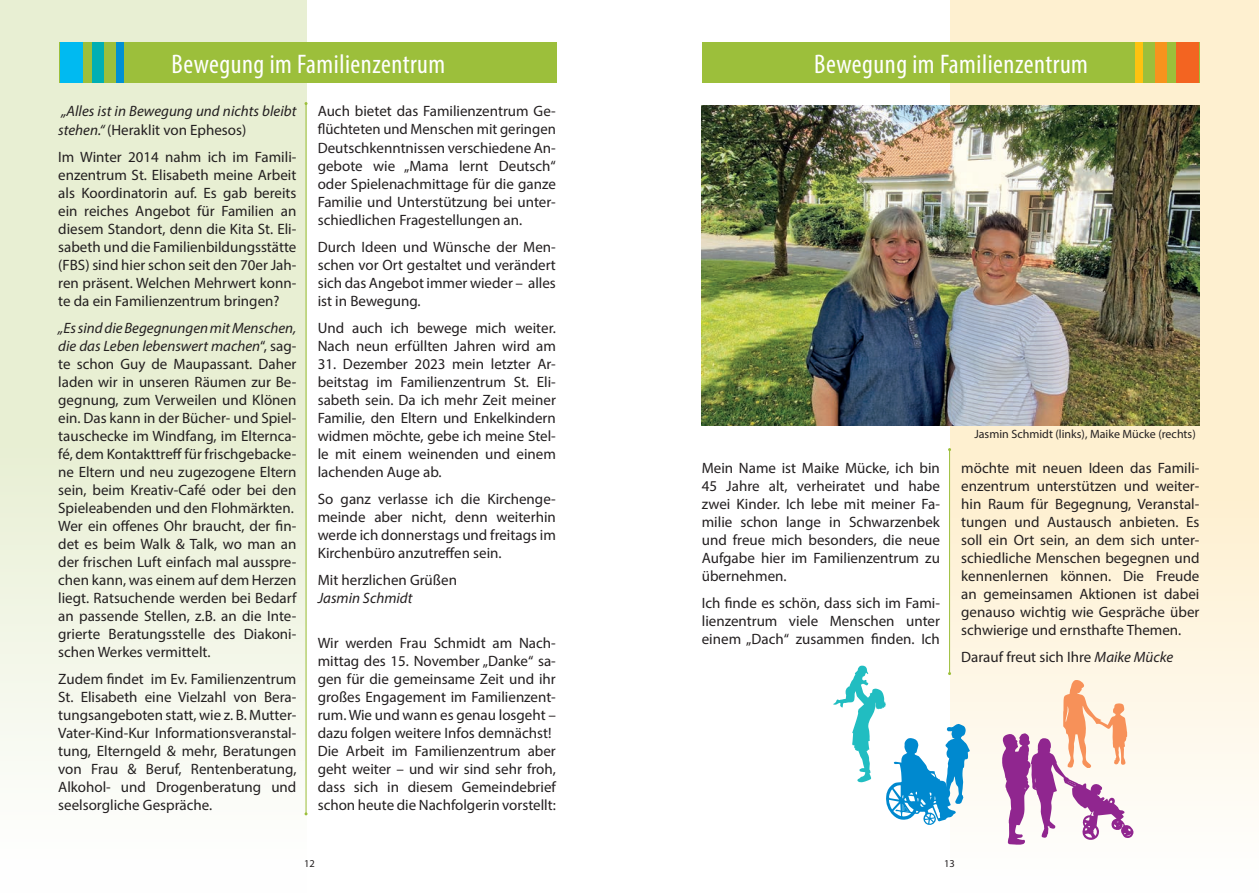
<style>
.page{position:relative;width:1259px;height:893px;background:#fff}
.page>*{position:absolute;margin:0;border:0;box-sizing:border-box;transform-origin:0 0}
.t1{font:condensed 27px "Myriad Pro";letter-spacing:.02em;color:#fff}
.t2{font:15px/18px "Myriad Pro";color:#231f20;text-align:justify}
.t3{font:italic 15px/18px "Myriad Pro";color:#231f20}
.t4{font:12px "Myriad Pro";color:#231f20}
.t5{font:10.5px "Myriad Pro";color:#231f20}
.s1{font-style:normal}
.s2{font-style:italic}
</style>
<div class="page">
<div style="left:0;top:0;width:307px;height:893px;background:linear-gradient(to bottom,#e1ebc7,#fafbf6)"></div>
<div style="left:950px;top:0;width:309px;height:893px;background:linear-gradient(to bottom,#fdecc3,#fefaf1)"></div>
<div style="left:60px;top:43px;width:497px;height:40px;background:#9cbf3b"></div>
<div style="left:702px;top:43px;width:497px;height:40px;background:#9cbf3b"></div>
<div style="left:60px;top:43px;width:22px;height:40px;background:#00baf1"></div>
<div style="left:92px;top:43px;width:12px;height:40px;background:#00afb3"></div>
<div style="left:116px;top:43px;width:7px;height:40px;background:#0090d3"></div>
<div style="left:1176px;top:43px;width:23px;height:40px;background:#f36421"></div>
<div style="left:1155px;top:43px;width:12px;height:40px;background:#f7931d"></div>
<div style="left:1135px;top:43px;width:8px;height:40px;background:#fec210"></div>
<hr style="left:306px;top:104px;width:1px;height:710px;background:#9cbf3b">
<hr style="left:949px;top:450px;width:1px;height:224px;background:#9cbf3b">
<img style="left:702px;top:105px;width:497px;height:320px">
<svg style="left:833px;top:665px;width:136px;height:161px"></svg>
<svg style="left:1002px;top:680px;width:131px;height:165px"></svg>
<h1 class="t1" style="left:171px;top:48px;width:275px">Bewegung im Familienzentrum</h1>
<h1 class="t1" style="left:814px;top:48px;width:275px">Bewegung im Familienzentrum</h1>
<p class="t3" style="left:58px;top:102px;width:240px">„Alles ist in Bewegung und nichts bleibt stehen.“ <span class="s1">(Heraklit von Ephesos)</span></p>
<p class="t2" style="left:58px;top:147px;width:240px">Im Winter 2014 nahm ich im Famili&shy;enzentrum St. Elisabeth meine Arbeit als Koordinatorin auf. Es gab bereits ein reiches Angebot für Familien an diesem Standort, denn die Kita St. Eli&shy;sabeth und die Familienbildungsstätte (FBS) sind hier schon seit den 70er Jah&shy;ren präsent. Welchen Mehrwert konn&shy;te da ein Familienzentrum bringen?</p>
<p class="t2" style="left:58px;top:318px;width:240px;text-align:left"><span class="s2">„Es sind die Begegnungen mit Menschen, die das Leben lebenswert machen</span>“, sag&shy;te schon Guy de Maupassant. Daher laden wir in unseren Räumen zur Be&shy;gegnung, zum Verweilen und Klönen ein. Das kann in der Bücher- und Spiel&shy;tauschecke im Windfang, im Elternca&shy;fé, dem Kontakttreff für frischgebacke&shy;ne Eltern und neu zugezogene Eltern sein, beim Kreativ-Café oder bei den Spieleabenden und den Flohmärkten.<br>Wer ein offenes Ohr braucht, der fin&shy;det es beim Walk &amp; Talk, wo man an der frischen Luft einfach mal ausspre&shy;chen kann, was einem auf dem Herzen liegt. Ratsuchende werden bei Bedarf an passende Stellen, z.B. an die Inte&shy;grierte Beratungsstelle des Diakoni&shy;schen Werkes vermittelt.</p>
<p class="t2" style="left:58px;top:669px;width:240px">Zudem findet im Ev. Familienzentrum St. Elisabeth eine Vielzahl von Bera&shy;tungsangeboten statt, wie z. B. Mutter-Vater-Kind-Kur Informationsveranstal&shy;tung, Elterngeld &amp; mehr, Beratungen von Frau &amp; Beruf, Rentenberatung, Alkohol- und Drogenberatung und seelsorgliche Gespräche.</p>
<p class="t2" style="left:318px;top:102px;width:240px">Auch bietet das Familienzentrum Ge&shy;flüchteten und Menschen mit geringen Deutschkenntnissen verschiedene An&shy;gebote wie „Mama lernt Deutsch“ oder Spielenachmittage für die ganze Familie und Unterstützung bei unter&shy;schiedlichen Fragestellungen an.</p>
<p class="t2" style="left:318px;top:237px;width:240px">Durch Ideen und Wünsche der Men&shy;schen vor Ort gestaltet und verändert sich das Angebot immer wieder – alles ist in Bewegung.</p>
<p class="t2" style="left:318px;top:318px;width:240px">Und auch ich bewege mich weiter.<br>Nach neun erfüllten Jahren wird am</p>
<p class="t2" style="left:318px;top:354px;width:240px">31. Dezember 2023 mein letzter Ar&shy;beitstag im Familienzentrum St. Eli&shy;sabeth sein. Da ich mehr Zeit meiner Familie, den Eltern und Enkelkindern widmen möchte, gebe ich meine Stel&shy;le mit einem weinenden und einem lachenden Auge ab.</p>
<p class="t2" style="left:318px;top:489px;width:240px">So ganz verlasse ich die Kirchenge&shy;meinde aber nicht, denn weiterhin werde ich donnerstags und freitags im Kirchenbüro anzutreffen sein.</p>
<p class="t2" style="left:318px;top:570px;width:141px">Mit herzlichen Grüßen</p>
<p class="t3" style="left:318px;top:588px;width:96px">Jasmin Schmidt</p>
<p class="t2" style="left:318px;top:633px;width:240px;text-align:left">Wir werden Frau Schmidt am Nach&shy;mittag des 15. November „Danke“ sa&shy;gen für die gemeinsame Zeit und ihr großes Engagement im Familienzent&shy;rum. Wie und wann es genau losgeht – dazu folgen weitere Infos demnächst!<br>Die Arbeit im Familienzentrum aber geht weiter – und wir sind sehr froh, dass sich in diesem Gemeindebrief schon heute die Nachfolgerin vorstellt:</p>
<p class="t2" style="left:702px;top:458px;width:240px">Mein Name ist Maike Mücke, ich bin 45 Jahre alt, verheiratet und habe zwei Kinder. Ich lebe mit meiner Fa&shy;milie schon lange in Schwarzenbek und freue mich besonders, die neue Aufgabe hier im Familienzentrum zu übernehmen.</p>
<p class="t2" style="left:702px;top:593px;width:240px">Ich finde es schön, dass sich im Fami&shy;lienzentrum viele Menschen unter einem „Dach“ zusammen finden. Ich</p>
<p class="t4" style="left:974px;top:427px;width:223px">Jasmin Schmidt (links), Maike Mücke (rechts)</p>
<p class="t2" style="left:961px;top:458px;width:240px">möchte mit neuen Ideen das Famili&shy;enzentrum unterstützen und weiter&shy;hin Raum für Begegnung, Veranstal&shy;tungen und Austausch anbieten. Es soll ein Ort sein, an dem sich unter&shy;schiedliche Menschen begegnen und kennenlernen können. Die Freude an gemeinsamen Aktionen ist dabei genauso wichtig wie Gespräche über schwierige und ernsthafte Themen.</p>
<p class="t2" style="left:961px;top:647px;width:213px">Darauf freut sich Ihre <span class="s2">Maike Mücke</span></p>
<p class="t5" style="left:304px;top:857px;width:12px">12</p>
<p class="t5" style="left:944px;top:857px;width:12px">13</p>
</div>
